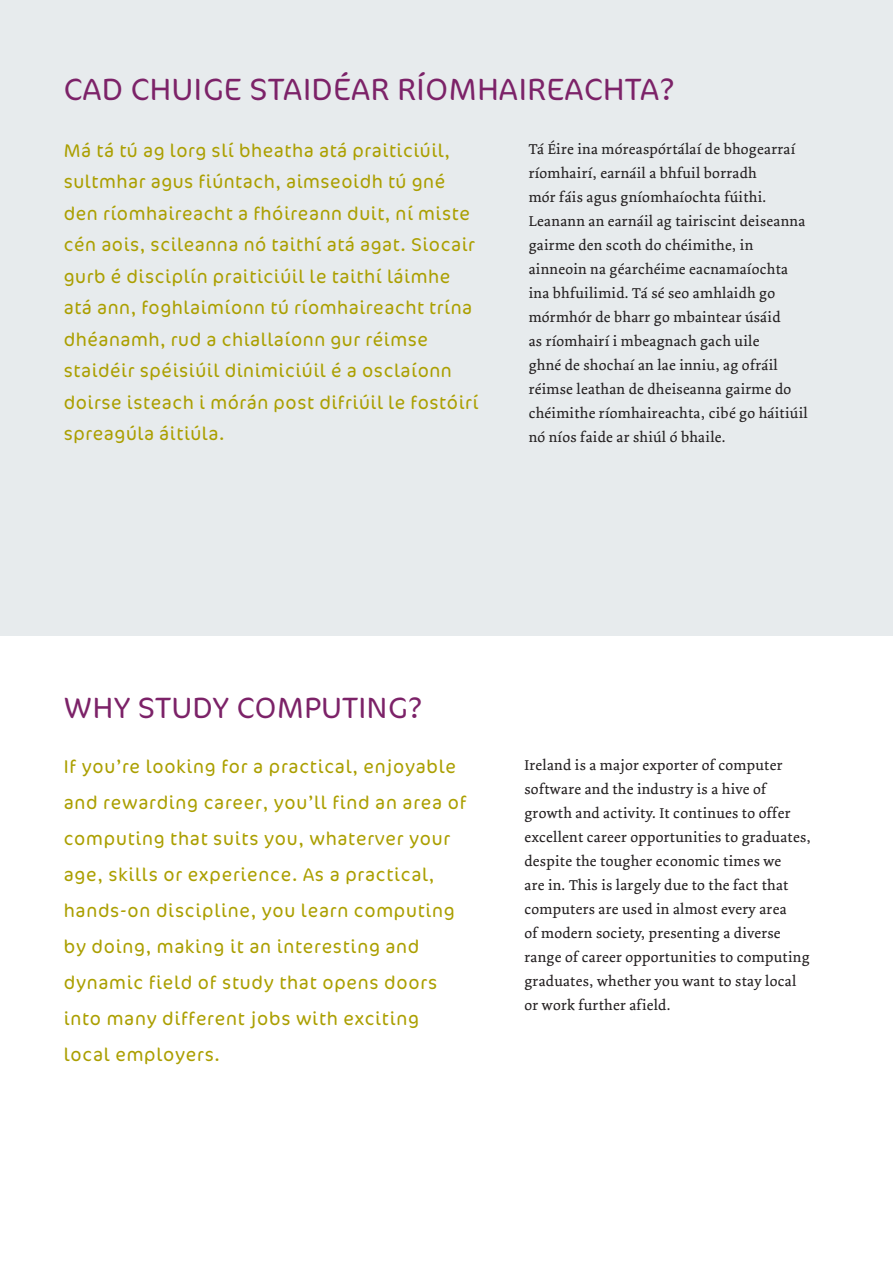
<style>
.page{position:relative;width:893px;height:1263px;background:#fff}
.page>*{position:absolute;margin:0;border:0;box-sizing:border-box;transform-origin:0 0}
.t1{font:300 31.2px "Cocon";letter-spacing:.02em;color:#7c2268}
.t2{font:300 29.7px "Cocon";color:#7c2268}
.t3{font:300 18.75px/31.5px "Cocon";letter-spacing:.03em;color:#ab9f01}
.t4{font:15px/24px "Dolly";letter-spacing:.02em;color:#231f20}
</style>
<div class="page">
<div style="left:0;top:0;width:893px;height:635px;background:#e7ebed"></div>
<h1 class="t1" style="left:64px;top:72px;width:87px">Cad chuige</h1>
<h1 class="t1" style="left:250px;top:72px;width:17px">staid</h1>
<h1 class="t1" style="left:333px;top:72px;width:113px">éar ríomhaireachta</h1>
<h1 class="t1" style="left:660px;top:72px;width:16px">?</h1>
<p class="t3" style="left:64px;top:135px;width:415px">Má tá tú ag lorg slí bheatha atá praiticiúil, sultmhar agus fiúntach, aimseoidh tú gné den ríomhaireacht a fhóireann duit, ní miste cén aois, scileanna nó taithí atá agat. Siocair gurb é disciplín praiticiúil le taithí láimhe atá ann, foghlaimíonn tú ríomhaireacht trína dhéanamh, rud a chiallaíonn gur réimse staidéir spéisiúil dinimiciúil é a osclaíonn doirse isteach i mórán post difriúil le fostóirí spreagúla áitiúla.</p>
<p class="t4" style="left:529px;top:137px;width:281px">Tá Éire ina móreaspórtálaí de bhogearraí ríomhairí, earnáil a bhfuil borradh<br>mór fáis agus gníomhaíochta fúithi.<br>Leanann an earnáil ag tairiscint deiseanna gairme den scoth do chéimithe, in ainneoin na géarchéime eacnamaíochta ina bhfuilimid. Tá sé seo amhlaidh go mórmhór de bharr go mbaintear úsáid<br>as ríomhairí i mbeagnach gach uile<br>ghné de shochaí an lae inniu, ag ofráil réimse leathan de dheiseanna gairme do chéimithe ríomhaireachta, cibé go háitiúil nó níos faide ar shiúl ó bhaile.</p>
<h2 class="t2" style="left:64px;top:691px;width:93px">Why study</h2>
<h2 class="t2" style="left:237px;top:691px;width:20px">computing</h2>
<h2 class="t2" style="left:408px;top:691px;width:16px">?</h2>
<p class="t3" style="left:64px;top:749px;width:404px;line-height:36px">If you’re looking for a practical, enjoyable and rewarding career, you’ll find an area of computing that suits you, whaterver your age, skills or experience. As a practical, hands-on discipline, you learn computing by doing, making it an interesting and dynamic field of study that opens doors into many different jobs with exciting local employers.</p>
<p class="t4" style="left:524px;top:753px;width:288px">Ireland is a major exporter of computer software and the industry is a hive of growth and activity. It continues to offer excellent career opportunities to graduates, despite the tougher economic times we<br>are in. This is largely due to the fact that computers are used in almost every area<br>of modern society, presenting a diverse range of career opportunities to computing graduates, whether you want to stay local or work further afield.</p>
</div>
